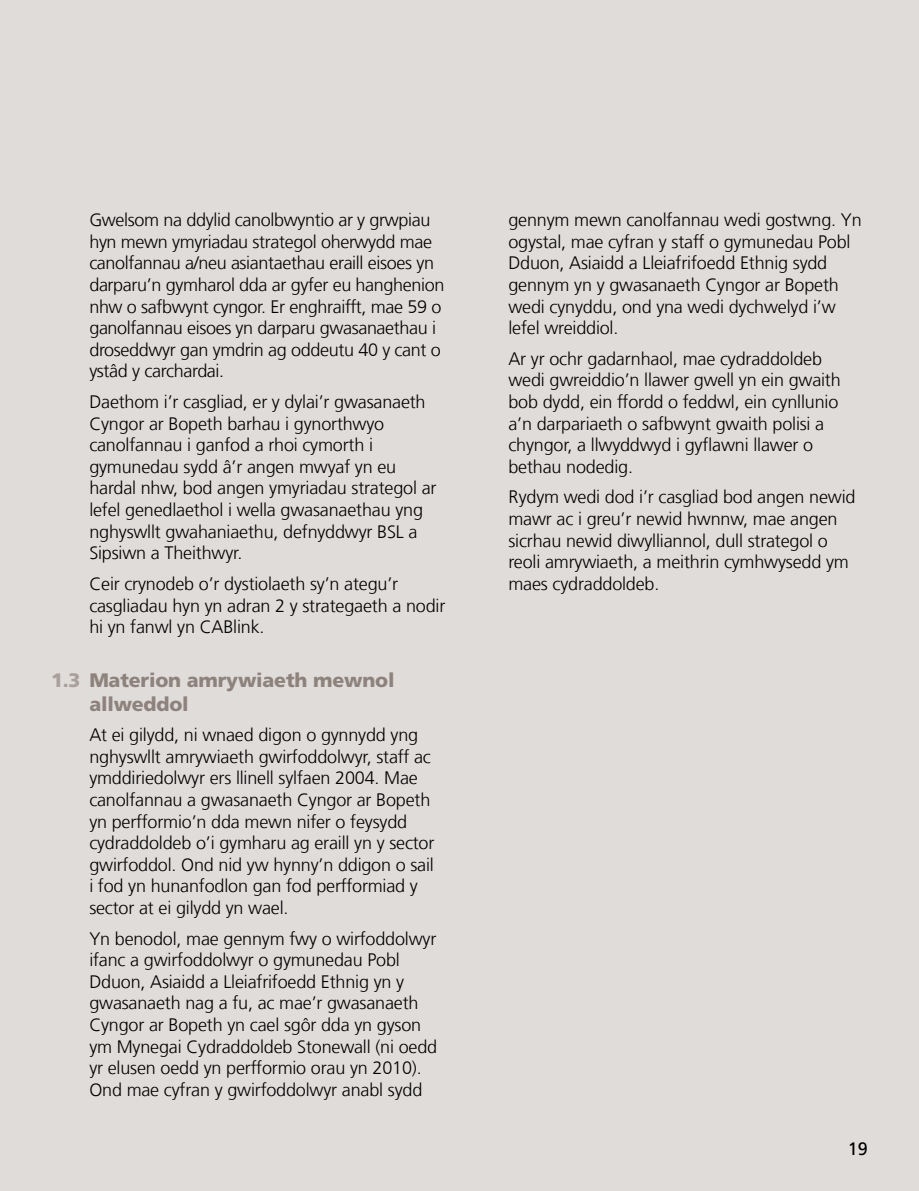
<style>
.page{position:relative;width:919px;height:1191px;background:#fff}
.page>*{position:absolute;margin:0;border:0;box-sizing:border-box;transform-origin:0 0}
.t1{font:900 19.5px/23.4px "Frutiger";letter-spacing:-.01em;color:#8d837c}
.t2{font:300 18px/21.6px "Frutiger LT Com";letter-spacing:-.01em;color:#000}
.t3{font:18px "Frutiger LT Com";color:#000}
.s1{color:#a9a09b}
</style>
<div class="page">
<div style="left:0;top:0;width:918px;height:1191px;background:#e0dcda"></div>
<p class="t2" style="left:89px;top:209px;width:356px">Gwelsom na ddylid canolbwyntio ar y grwpiau hyn mewn ymyriadau strategol oherwydd mae canolfannau a/neu asiantaethau eraill eisoes yn darparu’n gymharol dda ar gyfer eu hanghenion nhw o safbwynt cyngor. Er enghraifft, mae 59 o ganolfannau eisoes yn darparu gwasanaethau i droseddwyr gan ymdrin ag oddeutu 40 y cant o ystâd y carchardai.</p>
<p class="t2" style="left:89px;top:391px;width:349px">Daethom i’r casgliad, er y dylai’r gwasanaeth Cyngor ar Bopeth barhau i gynorthwyo canolfannau i ganfod a rhoi cymorth i gymunedau sydd â’r angen mwyaf yn eu hardal nhw, bod angen ymyriadau strategol ar lefel genedlaethol i wella gwasanaethau yng nghyswllt gwahaniaethu, defnyddwyr BSL a Sipsiwn a Theithwyr.</p>
<p class="t2" style="left:89px;top:573px;width:357px">Ceir crynodeb o’r dystiolaeth sy’n ategu’r casgliadau hyn yn adran 2 y strategaeth a nodir hi yn fanwl yn CABlink.</p>
<p class="t1" style="left:89px;top:668px;width:307px;text-indent:-38px"><span class="s1">1.3</span> Materion amrywiaeth mewnol allweddol</p>
<p class="t2" style="left:89px;top:724px;width:346px">At ei gilydd, ni wnaed digon o gynnydd yng nghyswllt amrywiaeth gwirfoddolwyr, staff ac ymddiriedolwyr ers llinell sylfaen 2004. Mae canolfannau a gwasanaeth Cyngor ar Bopeth yn perfformio’n dda mewn nifer o feysydd cydraddoldeb o’i gymharu ag eraill yn y sector gwirfoddol. Ond nid yw hynny’n ddigon o sail i fod yn hunanfodlon gan fod perfformiad y sector at ei gilydd yn wael.</p>
<p class="t2" style="left:89px;top:927px;width:349px">Yn benodol, mae gennym fwy o wirfoddolwyr ifanc a gwirfoddolwyr o gymunedau Pobl Dduon, Asiaidd a Lleiafrifoedd Ethnig yn y gwasanaeth nag a fu, ac mae’r gwasanaeth Cyngor ar Bopeth yn cael sgôr dda yn gyson ym Mynegai Cydraddoldeb Stonewall (ni oedd yr elusen oedd yn perfformio orau yn 2010).<br>Ond mae cyfran y gwirfoddolwyr anabl sydd</p>
<p class="t2" style="left:508px;top:209px;width:355px">gennym mewn canolfannau wedi gostwng. Yn ogystal, mae cyfran y staff o gymunedau Pobl Dduon, Asiaidd a Lleiafrifoedd Ethnig sydd gennym yn y gwasanaeth Cyngor ar Bopeth wedi cynyddu, ond yna wedi dychwelyd i’w lefel wreiddiol.</p>
<p class="t2" style="left:508px;top:348px;width:334px">Ar yr ochr gadarnhaol, mae cydraddoldeb wedi gwreiddio’n llawer gwell yn ein gwaith bob dydd, ein ffordd o feddwl, ein cynllunio a’n darpariaeth o safbwynt gwaith polisi a chyngor, a llwyddwyd i gyflawni llawer o bethau nodedig.</p>
<p class="t2" style="left:508px;top:486px;width:348px">Rydym wedi dod i’r casgliad bod angen newid mawr ac i greu’r newid hwnnw, mae angen sicrhau newid diwylliannol, dull strategol o reoli amrywiaeth, a meithrin cymhwysedd ym maes cydraddoldeb.</p>
<p class="t3" style="left:847px;top:1138px;width:22px">19</p>
</div>
